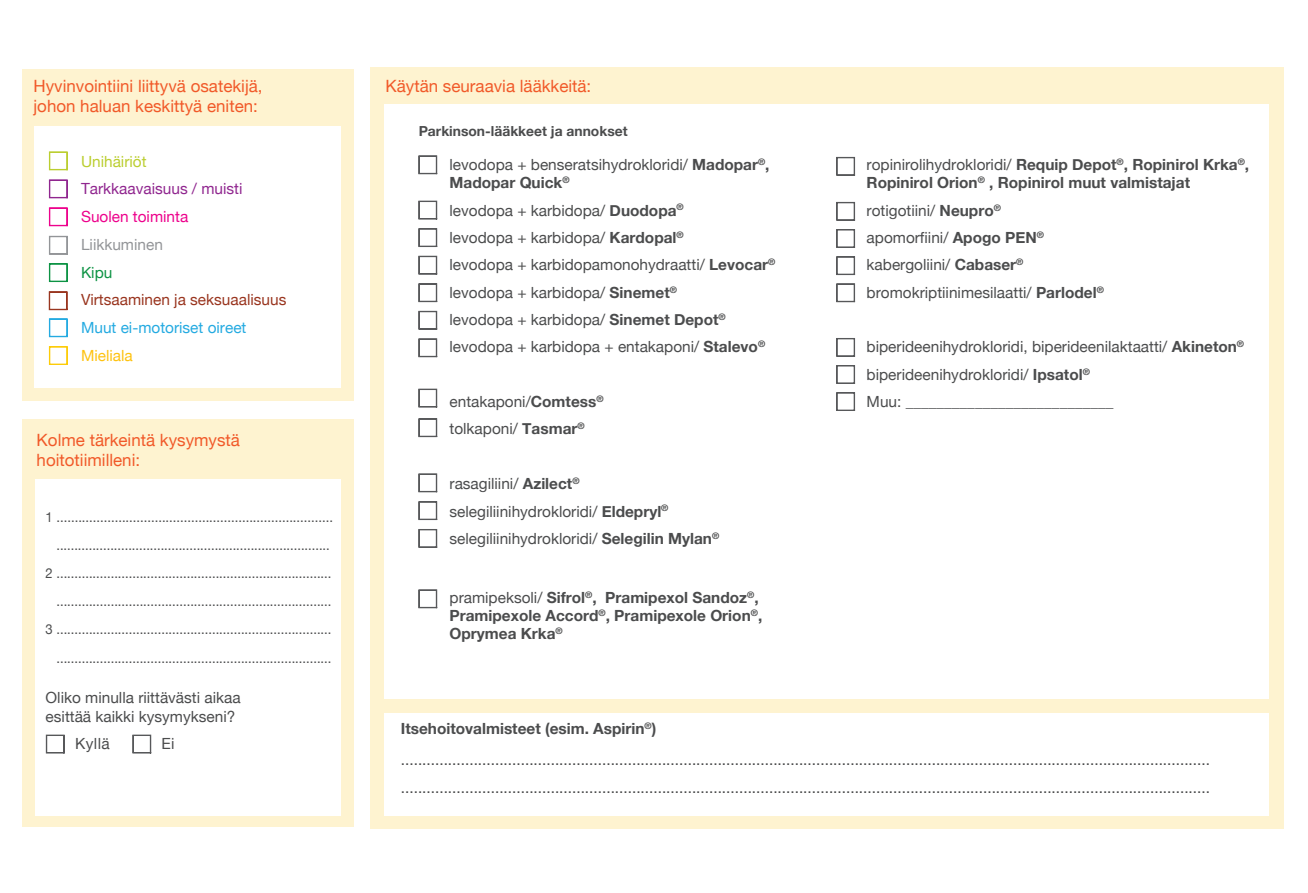
<style>
.page{position:relative;width:1308px;height:893px;background:#fff}
.page>*{position:absolute;margin:0;border:0;box-sizing:border-box;transform-origin:0 0}
.t1{font:16.88px/20.2px "Helvetica Neue";color:#f15929}
.t2{font:15.3px/27.4px "Helvetica Neue";color:#4b4c4d}
.t3{font:700 15.3px/18px "Helvetica Neue";color:#4b4c4d}
.t4{font:15.3px "Helvetica Neue";color:#99351f}
.t5{font:15.3px "Helvetica Neue";color:#24aae1}
.t6{font:15.3px "Helvetica Neue";color:#90268f}
.t7{font:15.3px "Helvetica Neue";color:#ed028c}
.t8{font:15.3px "Helvetica Neue";color:#939598}
.t9{font:15.3px "Helvetica Neue";color:#bbce30}
.t10{font:15.3px "Helvetica Neue";color:#fec210}
.t11{font:15.3px "Helvetica Neue";color:#0d9344}
.t12{font:13.95px/28.1px "Helvetica Neue";color:#4b4c4d;text-align:right;scale:.94 1}
.t13{font:700 13.95px "Helvetica Neue";color:#4b4c4d}
.s1{font-weight:700}
.s2{font-weight:400}
</style>
<div class="page">
<div style="left:370px;top:68px;width:913px;height:761px;background:#fef3d0"></div>
<div style="left:383px;top:104px;width:885px;height:595px;background:#fff"></div>
<div style="left:23px;top:69px;width:331px;height:332px;background:#fef3d0"></div>
<div style="left:23px;top:419px;width:331px;height:408px;background:#fef3d0"></div>
<div style="left:35px;top:479px;width:306px;height:336px;background:#fff"></div>
<div style="left:35px;top:127px;width:306px;height:261px;background:#fff"></div>
<svg style="left:49px;top:151px;width:19px;height:20px"></svg>
<svg style="left:49px;top:179px;width:19px;height:20px"></svg>
<svg style="left:49px;top:207px;width:19px;height:19px"></svg>
<svg style="left:49px;top:236px;width:19px;height:19px"></svg>
<svg style="left:49px;top:263px;width:19px;height:19px"></svg>
<svg style="left:48px;top:291px;width:20px;height:19px"></svg>
<svg style="left:49px;top:318px;width:19px;height:19px"></svg>
<svg style="left:49px;top:346px;width:19px;height:19px"></svg>
<svg style="left:46px;top:734px;width:19px;height:20px"></svg>
<svg style="left:132px;top:734px;width:19px;height:20px"></svg>
<div style="left:383px;top:713px;width:885px;height:103px;background:#fff"></div>
<svg style="left:418px;top:155px;width:19px;height:20px"></svg>
<svg style="left:418px;top:200px;width:19px;height:20px"></svg>
<svg style="left:418px;top:228px;width:19px;height:19px"></svg>
<svg style="left:418px;top:255px;width:19px;height:20px"></svg>
<svg style="left:418px;top:283px;width:19px;height:19px"></svg>
<svg style="left:418px;top:311px;width:19px;height:19px"></svg>
<svg style="left:418px;top:338px;width:19px;height:19px"></svg>
<svg style="left:418px;top:388px;width:19px;height:20px"></svg>
<svg style="left:418px;top:418px;width:19px;height:19px"></svg>
<svg style="left:418px;top:473px;width:19px;height:20px"></svg>
<svg style="left:418px;top:501px;width:19px;height:19px"></svg>
<svg style="left:418px;top:529px;width:19px;height:19px"></svg>
<svg style="left:418px;top:589px;width:19px;height:19px"></svg>
<svg style="left:836px;top:202px;width:19px;height:19px"></svg>
<svg style="left:836px;top:157px;width:19px;height:19px"></svg>
<svg style="left:836px;top:229px;width:19px;height:19px"></svg>
<svg style="left:836px;top:256px;width:19px;height:19px"></svg>
<svg style="left:836px;top:283px;width:19px;height:19px"></svg>
<svg style="left:836px;top:338px;width:19px;height:19px"></svg>
<svg style="left:836px;top:365px;width:19px;height:19px"></svg>
<svg style="left:836px;top:392px;width:19px;height:19px"></svg>
<p class="t1" style="left:34px;top:77px;width:230px">Hyvinvointiini liittyvä osatekijä, johon haluan keskittyä eniten:</p>
<p class="t9" style="left:81px;top:150px;width:67px">Unihäiriöt</p>
<p class="t6" style="left:81px;top:178px;width:163px">Tarkkaavaisuus / muisti</p>
<p class="t7" style="left:81px;top:206px;width:109px">Suolen toiminta</p>
<p class="t8" style="left:81px;top:233px;width:83px">Liikkuminen</p>
<p class="t11" style="left:81px;top:261px;width:33px">Kipu</p>
<p class="t4" style="left:81px;top:289px;width:207px">Virtsaaminen ja seksuaalisuus</p>
<p class="t5" style="left:81px;top:316px;width:167px">Muut ei-motoriset oireet</p>
<p class="t10" style="left:81px;top:344px;width:53px">Mieliala</p>
<p class="t1" style="left:37px;top:431px;width:205px">Kolme tärkeintä kysymystä hoitotiimilleni:</p>
<p class="t12" style="left:46px;top:504px;width:307px">1 ............................................................................ ............................................................................<br>2 ............................................................................ ............................................................................<br>3 ............................................................................ ............................................................................</p>
<p class="t2" style="left:46px;top:689px;width:197px;line-height:18.4px">Oliko minulla riittävästi aikaa esittää kaikki kysymykseni?</p>
<p class="t2" style="left:75px;top:730px;width:36px">Kyllä</p>
<p class="t2" style="left:161px;top:730px;width:15px">Ei</p>
<p class="t1" style="left:385px;top:77px;width:207px">Käytän seuraavia lääkkeitä:</p>
<p class="t13" style="left:419px;top:120px;width:210px">Parkinson-lääkkeet ja annokset</p>
<p class="t2" style="left:449px;top:157px;width:321px;line-height:18px">levodopa + benseratsihydrokloridi/ <span class="s1">Madopar</span><sup>®</sup><span class="s1">,<br>Madopar Quick</span><sup>®</sup></p>
<p class="t2" style="left:449px;top:197px;width:327px">levodopa + karbidopa/ <span class="s1">Duodopa</span><sup>®<br></sup>levodopa + karbidopa/ <span class="s1">Kardopal</span><sup>®<br></sup>levodopa + karbidopamonohydraatti/ <span class="s1">Levocar</span><sup>® </sup>levodopa + karbidopa/ <span class="s1">Sinemet</span><sup>®<br></sup>levodopa + karbidopa/ <span class="s1">Sinemet Depot</span><sup>® </sup>levodopa + karbidopa + entakaponi/ <span class="s1">Stalevo</span><sup>®</sup></p>
<p class="t2" style="left:449px;top:389px;width:155px">entakaponi/<span class="s1">Comtess</span><sup>® </sup>tolkaponi/ <span class="s1">Tasmar</span><sup>®</sup></p>
<p class="t2" style="left:449px;top:471px;width:271px">rasagiliini/ <span class="s1">Azilect</span><sup>® </sup>selegiliinihydrokloridi/ <span class="s1">Eldepryl</span><sup>® </sup>selegiliinihydrokloridi/ <span class="s1">Selegilin Mylan</span><sup>®</sup></p>
<p class="t3" style="left:449px;top:589px;width:314px"><span class="s2">pramipeksoli/</span> Sifrol<sup>®</sup>, Pramipexol Sandoz<sup>®</sup>,<br>Pramipexole Accord<sup>®</sup>, Pramipexole Orion<sup>®</sup>,<br>Oprymea Krka<sup>®</sup></p>
<p class="t3" style="left:866px;top:156px;width:384px"><span class="s2">ropinirolihydrokloridi/</span> Requip Depot<sup>®</sup>, Ropinirol Krka<sup>®</sup>,<br>Ropinirol Orion<sup>®</sup> , Ropinirol muut valmistajat</p>
<p class="t2" style="left:866px;top:197px;width:239px">rotigotiini/ <span class="s1">Neupro</span><sup>®<br></sup>apomorfiini/ <span class="s1">Apogo PEN</span><sup>® </sup>kabergoliini/ <span class="s1">Cabaser</span><sup>® </sup>bromokriptiinimesilaatti/ <span class="s1">Parlodel</span><sup>®</sup></p>
<p class="t2" style="left:866px;top:334px;width:379px">biperideenihydrokloridi, biperideenilaktaatti/ <span class="s1">Akineton</span><sup>® </sup>biperideenihydrokloridi/ <span class="s1">Ipsatol</span><sup>®<br></sup>Muu: ___________________________</p>
<p class="t2" style="left:401px;top:714px;width:810px;line-height:30.8px"><span class="s1">Itsehoitovalmisteet (esim. Aspirin</span><sup>®</sup><span class="s1">) </span>.............................................................................................................................................................................................</p>
<p class="t2" style="left:401px;top:775px;width:810px">.............................................................................................................................................................................................</p>
</div>
